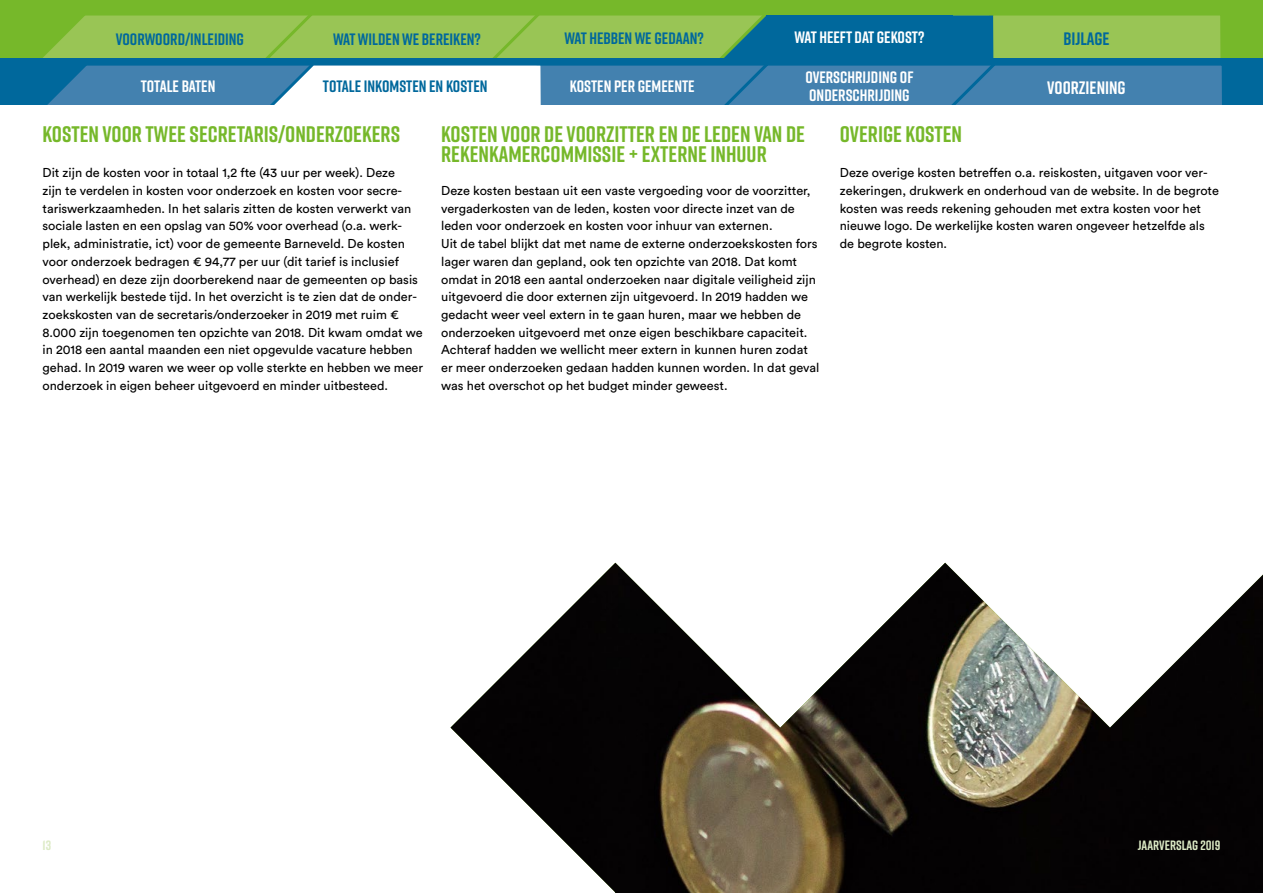
<style>
.page{position:relative;width:1263px;height:893px;background:#fff}
.page>*{position:absolute;margin:0;border:0;box-sizing:border-box;transform-origin:0 0}
.H4{font:700 22.5px "Rift";color:#76b82a}
.t1{font:700 18px "Rift";color:#fff}
.t2{font:700 18px "Rift";color:#00689c}
.t3{font:700 16.5px "Rift";color:#00689c}
.t4{font:700 16.5px/18px "Rift";color:#fff}
.t5{font:700 13.5px "Rift";color:#dceac5}
.t6{font:12.75px/17.7px "Circular Std";color:#000}
</style>
<div class="page">
<div style="left:0;top:0;width:1263px;height:58px;background:#76b82a"></div>
<div style="left:0;top:58px;width:1263px;height:48px;background:#00689c"></div>
<svg style="left:43px;top:15px;width:1179px;height:90px;background:#66a08f"></svg>
<div style="left:0;top:105px;width:1263px;height:10px;background:#fff"></div>
<img style="left:450px;top:563px;width:813px;height:330px">
<p class="t3" style="left:116px;top:28px;width:130px">VOORWOORD/INLEIDING</p>
<p class="t3" style="left:333px;top:27px;width:149px">WAT WILDEN WE BEREIKEN?</p>
<p class="t3" style="left:564px;top:26px;width:141px">WAT HEBBEN WE GEDAAN?</p>
<p class="t4" style="left:794px;top:28px;width:131px">WAT HEEFT DAT GEKOST?</p>
<h2 class="t2" style="left:1063px;top:26px;width:48px">BIJLAGE</h2>
<p class="t4" style="left:141px;top:77px;width:76px">TOTALE BATEN</p>
<p class="t4" style="left:570px;top:77px;width:126px">KOSTEN PER GEMEENTE</p>
<p class="t4" style="left:805px;top:68px;width:110px">OVERSCHRIJDING OF<br>ONDERSCHRIJDING</p>
<p class="t3" style="left:323px;top:74px;width:166px">TOTALE INKOMSTEN EN KOSTEN</p>
<h2 class="t1" style="left:1047px;top:75px;width:80px">VOORZIENING</h2>
<h5 class="H4" style="left:43px;top:118px;width:359px">KOSTEN VOOR TWEE SECRETARIS/ONDERZOEKERS</h5>
<p class="t6" style="left:43px;top:164px;width:382px">Dit zijn de kosten voor in totaal 1,2 fte (43 uur per week). Deze<br>zijn te verdelen in kosten voor onderzoek en kosten voor secre&shy;tariswerkzaamheden. In het salaris zitten de kosten verwerkt van sociale lasten en een opslag van 50% voor overhead (o.a. werk&shy;plek, administratie, ict) voor de gemeente Barneveld. De kosten voor onderzoek bedragen € 94,77 per uur (dit tarief is inclusief overhead) en deze zijn doorberekend naar de gemeenten op basis van werkelijk bestede tijd. In het overzicht is te zien dat de onder&shy;zoekskosten van de secretaris/onderzoeker in 2019 met ruim € 8.000 zijn toegenomen ten opzichte van 2018. Dit kwam omdat we in 2018 een aantal maanden een niet opgevulde vacature hebben gehad. In 2019 waren we weer op volle sterkte en hebben we meer onderzoek in eigen beheer uitgevoerd en minder uitbesteed.</p>
<h5 class="H4" style="left:441px;top:118px;width:365px">KOSTEN VOOR DE VOORZITTER EN DE LEDEN VAN DE</h5>
<h5 class="H4" style="left:441px;top:138px;width:327px">REKENKAMERCOMMISSIE + EXTERNE INHUUR</h5>
<p class="t6" style="left:441px;top:181px;width:371px">Deze kosten bestaan uit een vaste vergoeding voor de voorzitter, vergaderkosten van de leden, kosten voor directe inzet van de leden voor onderzoek en kosten voor inhuur van externen.</p>
<p class="t6" style="left:441px;top:235px;width:380px">Uit de tabel blijkt dat met name de externe onderzoekskosten fors lager waren dan gepland, ook ten opzichte van 2018. Dat komt omdat in 2018 een aantal onderzoeken naar digitale veiligheid zijn uitgevoerd die door externen zijn uitgevoerd. In 2019 hadden we gedacht weer veel extern in te gaan huren, maar we hebben de onderzoeken uitgevoerd met onze eigen beschikbare capaciteit.<br>Achteraf hadden we wellicht meer extern in kunnen huren zodat er meer onderzoeken gedaan hadden kunnen worden. In dat geval was het overschot op het budget minder geweest.</p>
<h5 class="H4" style="left:840px;top:118px;width:124px">OVERIGE KOSTEN</h5>
<p class="t6" style="left:840px;top:164px;width:381px">Deze overige kosten betreffen o.a. reiskosten, uitgaven voor ver&shy;zekeringen, drukwerk en onderhoud van de website. In de begrote kosten was reeds rekening gehouden met extra kosten voor het nieuwe logo. De werkelijke kosten waren ongeveer hetzelfde als de begrote kosten.</p>
<p class="t5" style="left:43px;top:836px;width:10px">13</p>
<p class="t5" style="left:1138px;top:836px;width:84px">JAARVERSLAG 2019</p>
</div>
